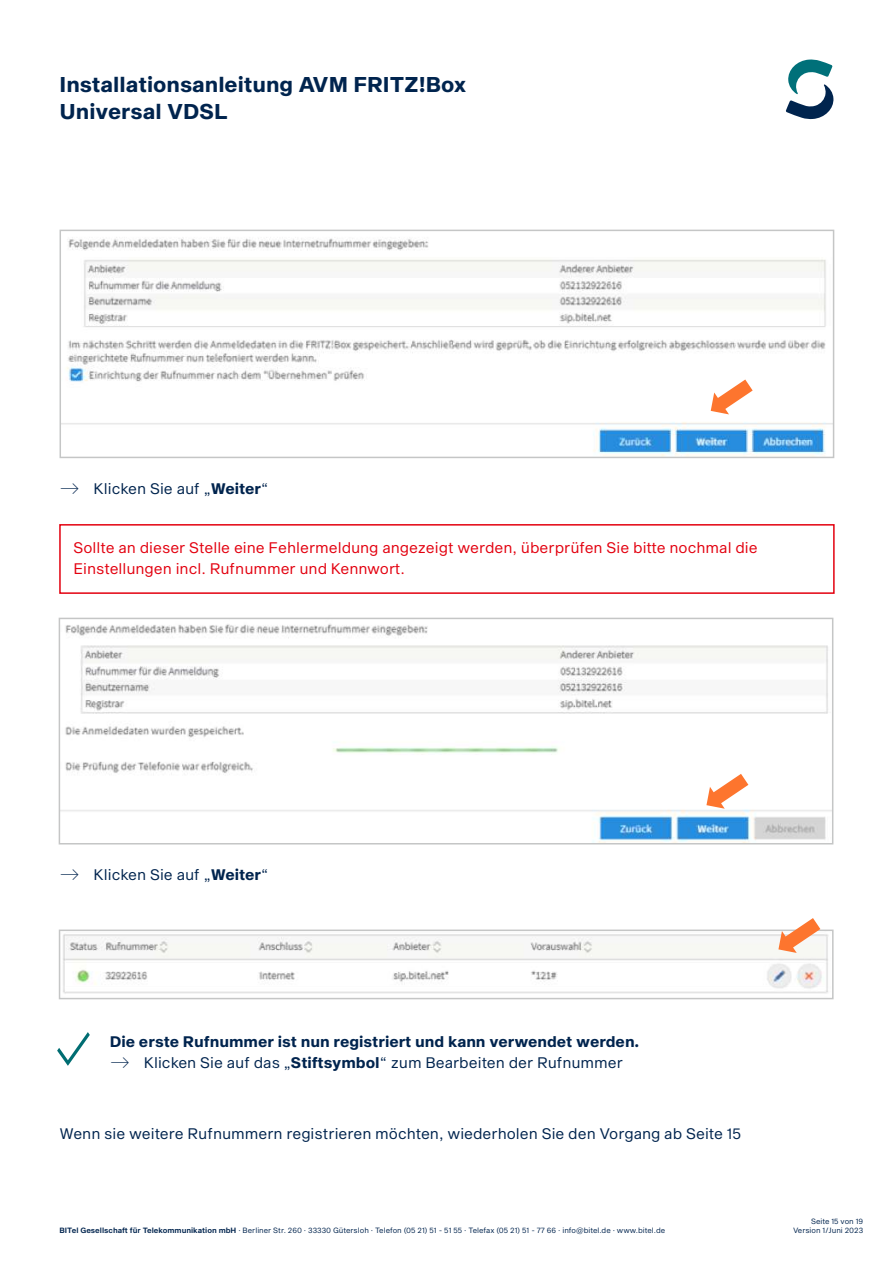
<style>
.page{position:relative;width:893px;height:1263px;background:#fff}
.page>*{position:absolute;margin:0;border:0;box-sizing:border-box;transform-origin:0 0}
.t1{font:700 21px/26.2px "S Sequel";color:#00244e}
.t2{font:15px/21px "S Sequel";color:#e3000f}
.t3{font:15px "S Sequel";color:#00244e}
.t4{font:700 15px/21px "S Sequel";color:#00244e}
.t5{font:7.5px/9.3px "S Sequel";color:#00244e;text-align:right}
.s1{font-weight:700}
.s2{font-weight:400}
.s3{font-family:"S Sequel Semi"}
</style>
<div class="page">
<svg style="left:786px;top:59px;width:48px;height:60px"></svg>
<img style="left:63px;top:237px;width:768px;height:218px">
<div style="left:60px;top:230px;width:774px;height:228px;border:2px solid #c5c6c6"></div>
<img style="left:62px;top:624px;width:768px;height:217px">
<div style="left:59px;top:618px;width:774px;height:226px;border:2px solid #c5c6c6"></div>
<img style="left:63px;top:934px;width:766px;height:60px">
<div style="left:59px;top:929px;width:775px;height:70px;border:2px solid #c5c6c6"></div>
<div style="left:59px;top:524px;width:776px;height:70px;border:2px solid #e3000f"></div>
<svg style="left:57px;top:1032px;width:33px;height:34px"></svg>
<svg style="left:711px;top:379px;width:42px;height:35px"></svg>
<svg style="left:706px;top:774px;width:42px;height:35px"></svg>
<svg style="left:778px;top:918px;width:42px;height:35px"></svg>
<h1 class="t1" style="left:60px;top:73px;width:408px">Installationsanleitung AVM FRITZ!Box<br>Universal VDSL</h1>
<h2 class="t3" style="left:94px;top:478px;width:176px">Klicken Sie auf „<span class="s1">Weiter</span>“</h2>
<h2 class="t2" style="left:73px;top:538px;width:686px">Sollte an dieser Stelle eine Fehlermeldung angezeigt werden, überprüfen Sie bitte nochmal die<br>Einstellungen incl. Rufnummer und Kennwort.</h2>
<h2 class="t3" style="left:94px;top:864px;width:176px">Klicken Sie auf „<span class="s1">Weiter</span>“</h2>
<h2 class="t4" style="left:144px;top:1031px;width:497px;text-indent:-34px">Die erste Rufnummer ist nun registriert und kann verwendet werden.<br><span class="s2">Klicken Sie auf das „</span>Stiftsymbol<span class="s2">“ zum Bearbeiten der Rufnummer</span></h2>
<h2 class="t3" style="left:60px;top:1123px;width:683px">Wenn sie weitere Rufnummern registrieren möchten, wiederholen Sie den Vorgang ab Seite 15</h2>
<p class="t5" style="left:60px;top:1226px;width:607px"><span class="s3">BITel Gesellschaft für Telekommunikation mbH</span> · Berliner Str. 260 · 33330 Gütersloh · Telefon (05 21) 51 - 51 55 · Telefax (05 21) 51 - 77 66 · info@bitel.de · www.bitel.de</p>
<p class="t5" style="left:793px;top:1217px;width:72px">Seite 15 von 19<br>Version 1/Juni 2023</p>
</div>
